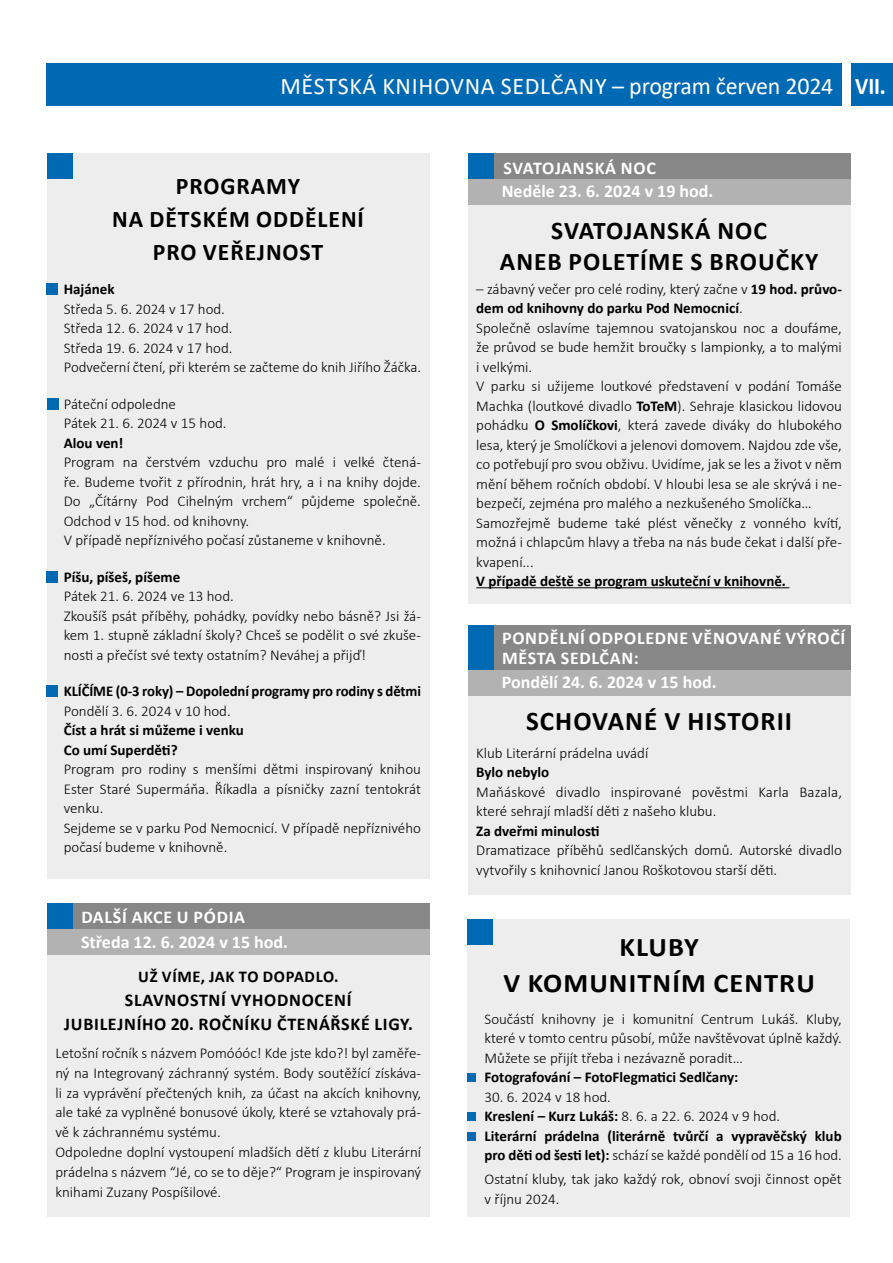
<style>
.page{position:relative;width:893px;height:1263px;background:#fff}
.page>*{position:absolute;margin:0;border:0;box-sizing:border-box;transform-origin:0 0}
.t1{font:700 27px/36px "Calibri";letter-spacing:.04em;color:#000;text-align:center;scale:1.05 1}
.t2{font:700 27px "Calibri";letter-spacing:.04em;color:#000}
.t3{font:700 25.5px/30.6px "Calibri";letter-spacing:.04em;color:#000;text-align:center}
.t4{font:24px "Calibri";letter-spacing:.02em;color:#fff}
.t5{font:700 24px/33px "Calibri";letter-spacing:.04em;color:#000;text-align:center}
.t6{font:700 18px/23.7px "Calibri";color:#fff}
.t7{font:700 18px/19.5px "Calibri";letter-spacing:.03em;color:#fff}
.t8{font:700 18px/24px "Calibri";letter-spacing:.04em;color:#000;text-align:center}
.t9{font:700 16.5px "Calibri";letter-spacing:.04em;color:#000}
.t10{font:300 15px/19.5px "Calibri";color:#000}
.t11{font:700 15px/19.5px "Calibri";color:#000}
.s1{font-weight:700}
.s2{font-weight:300}
</style>
<div class="page">
<div style="left:47px;top:153px;width:382px;height:725px;background:#ededed"></div>
<div style="left:47px;top:153px;width:25px;height:26px;background:#0069b4"></div>
<div style="left:47px;top:283px;width:11px;height:11px;background:#0069b4"></div>
<div style="left:47px;top:572px;width:11px;height:11px;background:#0069b4"></div>
<div style="left:47px;top:63px;width:846px;height:43px;background:#0069b4"></div>
<div style="left:842px;top:63px;width:8px;height:43px;background:#fff"></div>
<div style="left:47px;top:398px;width:11px;height:11px;background:#0069b4"></div>
<div style="left:468px;top:919px;width:382px;height:297px;background:#ededed"></div>
<div style="left:468px;top:919px;width:25px;height:26px;background:#0069b4"></div>
<div style="left:468px;top:1073px;width:8px;height:9px;background:#0069b4"></div>
<div style="left:468px;top:1112px;width:8px;height:9px;background:#0069b4"></div>
<div style="left:468px;top:1132px;width:8px;height:9px;background:#0069b4"></div>
<div style="left:47px;top:686px;width:11px;height:11px;background:#0069b4"></div>
<div style="left:469px;top:153px;width:381px;height:26px;background:#878787"></div>
<div style="left:468px;top:201px;width:382px;height:402px;background:#ededed"></div>
<div style="left:468px;top:153px;width:25px;height:26px;background:#0069b4"></div>
<div style="left:468px;top:179px;width:382px;height:26px;background:#b3b2b2"></div>
<hr style="left:476px;top:587px;width:313px;height:1px;background:#000">
<div style="left:48px;top:903px;width:382px;height:26px;background:#878787"></div>
<div style="left:47px;top:951px;width:383px;height:265px;background:#ededed"></div>
<div style="left:47px;top:903px;width:25px;height:26px;background:#0069b4"></div>
<div style="left:47px;top:929px;width:383px;height:26px;background:#b3b2b2"></div>
<div style="left:468px;top:626px;width:382px;height:44px;background:#878787"></div>
<div style="left:468px;top:691px;width:382px;height:204px;background:#ededed"></div>
<div style="left:468px;top:626px;width:25px;height:44px;background:#0069b4"></div>
<div style="left:468px;top:669px;width:382px;height:26px;background:#b3b2b2"></div>
<h3 class="t4" style="left:280px;top:69px;width:607px">MĚSTSKÁ KNIHOVNA SEDLČANY – program červen 2024 <span class="s1">VII.</span></h3>
<h3 class="t5" style="left:112px;top:169px;width:253px">PROGRAMY<br>NA DĚTSKÉM ODDĚLENÍ<br>PRO VEŘEJNOST</h3>
<p class="t11" style="left:64px;top:279px;width:52px">Hajánek</p>
<p class="t10" style="left:64px;top:299px;width:359px">Středa 5. 6. 2024 v 17 hod.<br>Středa 12. 6. 2024 v 17 hod.<br>Středa 19. 6. 2024 v 17 hod.<br>Podvečerní čtení, při kterém se začteme do knih Jiřího Žáčka.</p>
<p class="t10" style="left:64px;top:394px;width:164px">Páteční odpoledne<br>Pátek 21. 6. 2024 v 15 hod.</p>
<p class="t11" style="left:64px;top:433px;width:61px">Alou ven!</p>
<p class="t10" style="left:64px;top:452px;width:359px">Program na čerstvém vzduchu pro malé i velké čtená&shy;ře. Budeme tvořit z přírodnin, hrát hry, a i na knihy dojde.<br>Do „Čítárny Pod Cihelným vrchem“ půjdeme společně.<br>Odchod v 15 hod. od knihovny.<br>V případě nepříznivého počasí zůstaneme v knihovně.</p>
<p class="t11" style="left:64px;top:567px;width:118px">Píšu, píšeš, píšeme</p>
<p class="t10" style="left:64px;top:586px;width:359px">Pátek 21. 6. 2024 ve 13 hod.<br>Zkoušíš psát příběhy, pohádky, povídky nebo básně? Jsi žá&shy;kem 1. stupně základní školy? Chceš se podělit o své zkuše&shy;nosti a přečíst své texty ostatním? Neváhej a přijď!</p>
<p class="t11" style="left:64px;top:681px;width:359px">KLÍČÍME (0-3 roky) – Dopolední programy pro rodiny s dětmi</p>
<p class="t10" style="left:64px;top:701px;width:168px">Pondělí 3. 6. 2024 v 10 hod.</p>
<p class="t11" style="left:64px;top:720px;width:182px">Číst a hrát si můžeme i venku<br>Co umí Superděti?</p>
<p class="t10" style="left:64px;top:759px;width:359px">Program pro rodiny s menšími dětmi inspirovaný knihou Ester Staré Supermáňa. Říkadla a písničky zazní tentokrát venku.<br>Sejdeme se v parku Pod Nemocnicí. V případě nepříznivého počasí budeme v knihovně.</p>
<p class="t7" style="left:81px;top:907px;width:165px">DALŠÍ AKCE U PÓDIA</p>
<p class="t6" style="left:81px;top:930px;width:209px">Středa 12. 6. 2024 v 15 hod.</p>
<p class="t9" style="left:138px;top:964px;width:202px">UŽ VÍME, JAK TO DOPADLO.</p>
<p class="t8" style="left:64px;top:987px;width:350px">SLAVNOSTNÍ VYHODNOCENÍ<br>JUBILEJNÍHO 20. ROČNÍKU ČTENÁŘSKÉ LIGY.</p>
<p class="t10" style="left:55px;top:1043px;width:367px">Letošní ročník s názvem Pomóóóc! Kde jste kdo?! byl zaměře&shy;ný na Integrovaný záchranný systém. Body soutěžící získáva&shy;li za vyprávění přečtených knih, za účast na akcích knihovny, ale také za vyplněné bonusové úkoly, které se vztahovaly prá&shy;vě k záchrannému systému.<br>Odpoledne doplní vystoupení mladších dětí z klubu Literární prádelna s názvem “Jé, co se to děje?“ Program je inspirovaný knihami Zuzany Pospíšilové.</p>
<p class="t6" style="left:502px;top:155px;width:213px">SVATOJANSKÁ NOC<br>Neděle 23. 6. 2024 v 19 hod.</p>
<h2 class="t3" style="left:500px;top:215px;width:320px">SVATOJANSKÁ NOC<br>ANEB POLETÍME S BROUČKY</h2>
<p class="t10" style="left:476px;top:279px;width:367px">– zábavný večer pro celé rodiny, který začne v <span class="s1">19 hod. průvo&shy;dem od knihovny do parku Pod Nemocnicí</span>.<br>Společně oslavíme tajemnou svatojanskou noc a doufáme, že průvod se bude hemžit broučky s lampionky, a to malými i velkými.<br>V parku si užijeme loutkové představení v podání Tomáše Machka (loutkové divadlo <span class="s1">ToTeM</span>). Sehraje klasickou lidovou pohádku <span class="s1">O Smolíčkovi</span>, která zavede diváky do hlubokého lesa, který je Smolíčkovi a jelenovi domovem. Najdou zde vše, co potřebují pro svou obživu. Uvidíme, jak se les a život v něm mění během ročních období. V hloubi lesa se ale skrývá i ne&shy;bezpečí, zejména pro malého a nezkušeného Smolíčka… Samozřejmě budeme také plést věnečky z vonného kvítí, možná i chlapcům hlavy a třeba na nás bude čekat i další pře&shy;kvapení...</p>
<p class="t11" style="left:476px;top:571px;width:311px">V případě deště se program uskuteční v knihovně.</p>
<p class="t7" style="left:502px;top:628px;width:345px">PONDĚLNÍ ODPOLEDNE VĚNOVANÉ VÝROČÍ<br>MĚSTA SEDLČAN:</p>
<p class="t6" style="left:502px;top:670px;width:216px">Pondělí 24. 6. 2024 v 15 hod.</p>
<h1 class="t2" style="left:526px;top:702px;width:268px">SCHOVANÉ V HISTORII</h1>
<p class="t10" style="left:476px;top:743px;width:174px">Klub Literární prádelna uvádí</p>
<p class="t11" style="left:476px;top:762px;width:74px">Bylo nebylo</p>
<p class="t10" style="left:476px;top:782px;width:367px">Maňáskové divadlo inspirované pověstmi Karla Bazala, které sehrají mladší děti z našeho klubu.</p>
<p class="t11" style="left:476px;top:821px;width:125px">Za dveřmi minulosti</p>
<p class="t10" style="left:476px;top:840px;width:367px">Dramatizace příběhů sedlčanských domů. Autorské divadlo vytvořily s knihovnicí Janou Roškotovou starší děti.</p>
<h1 class="t1" style="left:503px;top:929px;width:298px">KLUBY<br>V KOMUNITNÍM CENTRU</h1>
<p class="t10" style="left:485px;top:1009px;width:359px;text-align:justify">Součástí knihovny je i komunitní Centrum Lukáš. Kluby, které v tomto centru působí, může navštěvovat úplně každý.<br>Můžete se přijít třeba i nezávazně poradit…</p>
<p class="t11" style="left:485px;top:1067px;width:255px">Fotografování – FotoFlegmatici Sedlčany:</p>
<p class="t11" style="left:485px;top:1087px;width:359px"><span class="s2">30. 6. 2024 v 18 hod.<br></span>Kreslení – Kurz Lukáš: <span class="s2">8. 6. a 22. 6. 2024 v 9 hod.<br></span>Literární prádelna (literárně tvůrčí a vypravěčský klub pro děti od šesti let): <span class="s2">schází se každé pondělí od 15 a 16 hod.</span></p>
<p class="t10" style="left:485px;top:1169px;width:359px">Ostatní kluby, tak jako každý rok, obnoví svoji činnost opět v říjnu 2024.</p>
</div>
